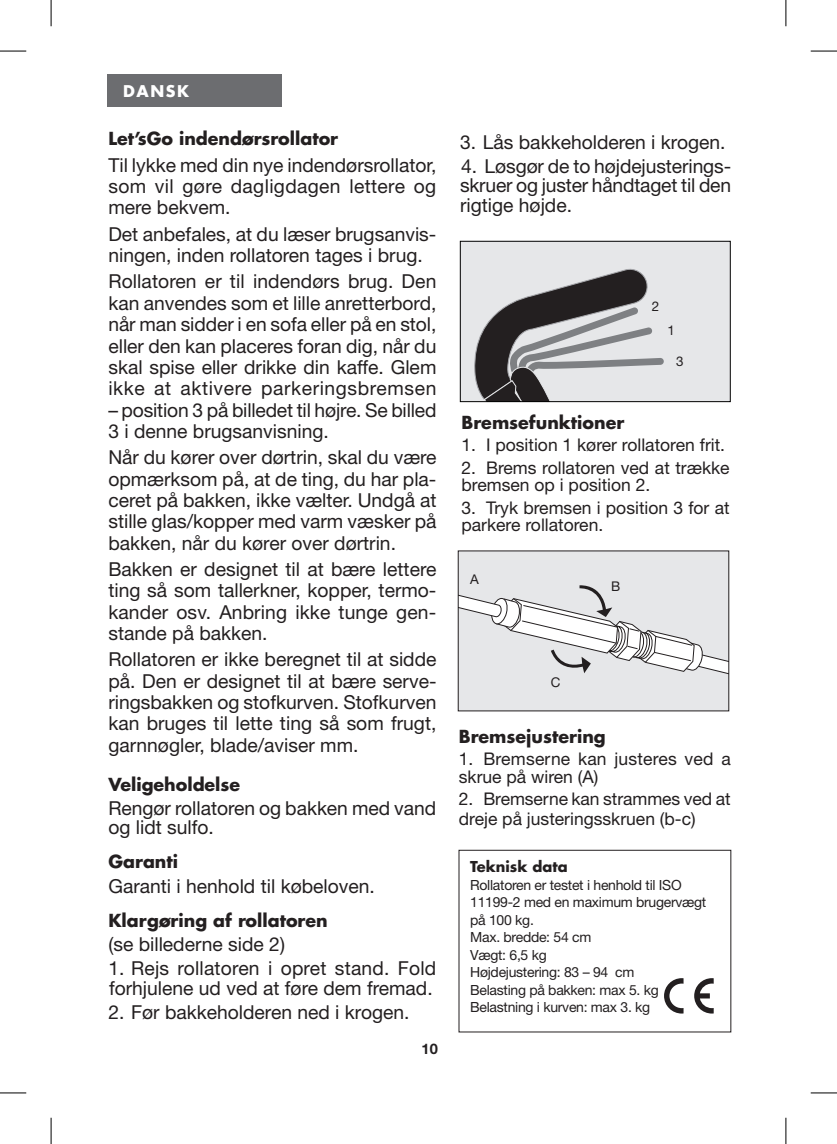
<style>
.page{position:relative;width:837px;height:1144px;background:#fff}
.page>*{position:absolute;margin:0;border:0;box-sizing:border-box;transform-origin:0 0}
.t1{font:19.25px/21.3px "Helvetica Neue";color:#231f20;text-align:justify}
.t2{font:17.5px/17.5px "Helvetica Neue";color:#231f20}
.t3{font:700 17.5px "Futura";color:#231f20}
.t4{font:700 15.75px "Futura";letter-spacing:.1em;color:#fff}
.t5{font:700 14.53px "Futura";color:#231f20}
.t6{font:700 14.53px "Helvetica Neue";color:#231f20}
.t7{font:14px/17.5px "Helvetica Neue";letter-spacing:-.02em;color:#231f20}
.t8{font:13.47px "Helvetica Neue";color:#231f20}
</style>
<div class="page">
<div style="left:107px;top:75px;width:174px;height:32px;background:#6c6d70"></div>
<div style="left:460px;top:241px;width:270px;height:161px;background:#e6e7e9"></div>
<svg style="left:474px;top:268px;width:190px;height:132px"></svg>
<div style="left:459px;top:241px;width:271px;height:161px;border:1px solid #000"></div>
<div style="left:458px;top:850px;width:273px;height:182px;border:1px solid #231f20"></div>
<svg style="left:664px;top:978px;width:19px;height:35px"></svg>
<svg style="left:694px;top:978px;width:19px;height:35px"></svg>
<div style="left:458px;top:551px;width:270px;height:160px;background:#e6e7e9"></div>
<svg style="left:459px;top:585px;width:268px;height:89px"></svg>
<svg style="left:0;top:51px;width:26px;height:1px"></svg>
<svg style="left:810px;top:51px;width:26px;height:1px"></svg>
<svg style="left:0;top:1092px;width:26px;height:1px"></svg>
<svg style="left:810px;top:1092px;width:26px;height:1px"></svg>
<svg style="left:51px;top:0;width:1px;height:26px"></svg>
<svg style="left:51px;top:1118px;width:1px;height:26px"></svg>
<svg style="left:785px;top:0;width:1px;height:26px"></svg>
<svg style="left:785px;top:1118px;width:1px;height:26px"></svg>
<p class="t4" style="left:123px;top:80px;width:67px">DANSK</p>
<p class="t3" style="left:108px;top:127px;width:231px">Let’sGo indendørsrollator</p>
<p class="t1" style="left:108px;top:154px;width:329px">Til lykke med din nye indendørsrollator, som vil gøre dagligdagen lettere og mere bekvem.</p>
<p class="t1" style="left:108px;top:223px;width:329px">Det anbefales, at du læser brugsanvis&shy;ningen, inden rollatoren tages i brug.</p>
<p class="t1" style="left:108px;top:271px;width:329px">Rollatoren er til indendørs brug. Den kan anvendes som et lille anretterbord, når man sidder i en sofa eller på en stol, eller den kan placeres foran dig, når du skal spise eller drikke din kaffe. Glem ikke at aktivere parkeringsbremsen</p>
<p class="t1" style="left:108px;top:399px;width:329px">– position 3 på billedet til højre. Se billed<br>3 i denne brugsanvisning.</p>
<p class="t1" style="left:108px;top:446px;width:329px">Når du kører over dørtrin, skal du være opmærksom på, at de ting, du har pla&shy;ceret på bakken, ikke vælter. Undgå at stille glas/kopper med varm væsker på bakken, når du kører over dørtrin.</p>
<p class="t1" style="left:108px;top:558px;width:329px">Bakken er designet til at bære lettere ting så som tallerkner, kopper, termo&shy;kander osv. Anbring ikke tunge gen&shy;stande på bakken.</p>
<p class="t1" style="left:108px;top:648px;width:329px">Rollatoren er ikke beregnet til at sidde på. Den er designet til at bære serve&shy;ringsbakken og stofkurven. Stofkurven kan bruges til lette ting så som frugt, garnnøgler, blade/aviser mm.</p>
<p class="t3" style="left:108px;top:772px;width:133px">Veligeholdelse</p>
<p class="t1" style="left:108px;top:798px;width:329px;line-height:19.2px">Rengør rollatoren og bakken med vand og lidt sulfo.</p>
<p class="t3" style="left:108px;top:850px;width:71px">Garanti</p>
<p class="t1" style="left:108px;top:875px;width:268px">Garanti i henhold til købeloven.</p>
<p class="t3" style="left:108px;top:908px;width:221px">Klargøring af rollatoren</p>
<p class="t1" style="left:108px;top:933px;width:178px">(se billederne side 2)</p>
<p class="t1" style="left:108px;top:958px;width:329px;line-height:19.2px">1. Rejs rollatoren i opret stand. Fold forhjulene ud ved at føre dem fremad.</p>
<p class="t1" style="left:108px;top:1001px;width:302px">2. Før bakkeholderen ned i krogen.</p>
<p class="t6" style="left:421px;top:1040px;width:18px">10</p>
<p class="t1" style="left:460px;top:131px;width:267px">3. Lås bakkeholderen i krogen.</p>
<p class="t1" style="left:460px;top:156px;width:272px;line-height:19.2px">4. Løsgør de to højdejusterings&shy;skruer og juster håndtaget til den rigtige højde.</p>
<p class="t8" style="left:651px;top:298px;width:9px">2</p>
<p class="t8" style="left:667px;top:323px;width:9px">1</p>
<p class="t8" style="left:676px;top:353px;width:9px">3</p>
<p class="t3" style="left:461px;top:410px;width:164px">Bremsefunktioner</p>
<p class="t2" style="left:461px;top:436px;width:265px">1. I position 1 kører rollatoren frit.</p>
<p class="t2" style="left:461px;top:458px;width:269px">2. Brems rollatoren ved at trække bremsen op i position 2.</p>
<p class="t2" style="left:461px;top:498px;width:269px">3. Tryk bremsen i position 3 for at parkere rollatoren.</p>
<p class="t8" style="left:470px;top:571px;width:10px">A</p>
<p class="t8" style="left:550px;top:674px;width:11px">C</p>
<p class="t8" style="left:611px;top:578px;width:11px">B</p>
<p class="t3" style="left:458px;top:724px;width:148px">Bremsejustering</p>
<p class="t2" style="left:458px;top:750px;width:273px">1. Bremserne kan justeres ved a skrue på wiren (A)</p>
<p class="t2" style="left:458px;top:789px;width:273px;line-height:19.2px">2. Bremserne kan strammes ved at dreje på justeringsskruen (b-c)</p>
<p class="t5" style="left:470px;top:857px;width:99px">Teknisk data</p>
<p class="t7" style="left:470px;top:876px;width:237px">Rollatoren er testet i henhold til ISO<br>11199-2 med en maximum brugervægt på 100 kg.<br>Max. bredde: 54 cm<br>Vægt: 6,5 kg<br>Højdejustering: 83 – 94 cm<br>Belasting på bakken: max 5. kg<br>Belastning i kurven: max 3. kg</p>
</div>
